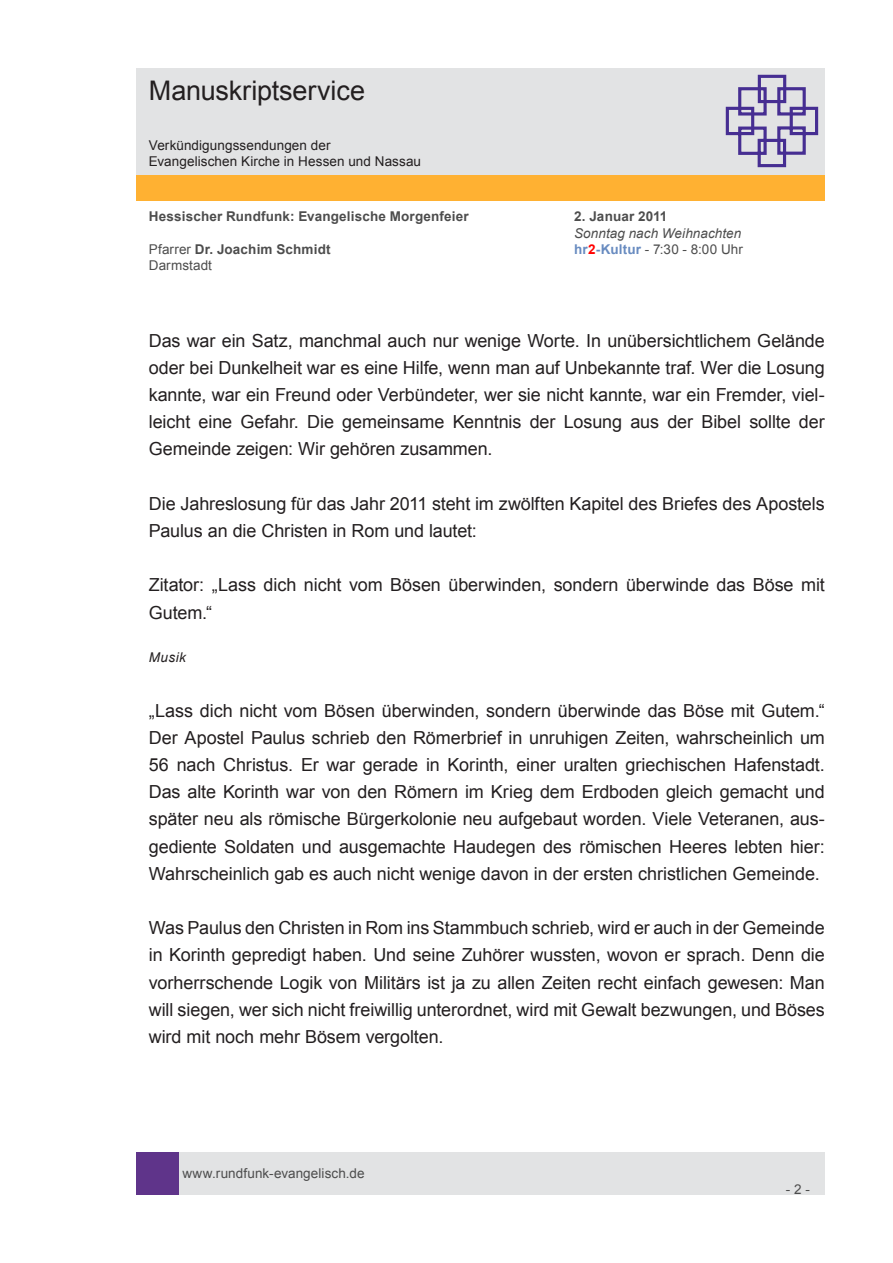
<style>
.page{position:relative;width:893px;height:1263px;background:#fff}
.page>*{position:absolute;margin:0;border:0;box-sizing:border-box;transform-origin:0 0}
.t1{font:27px "Arial";letter-spacing:-.005em;color:#231f20}
.t2{font:18px/27.2px "Arial";letter-spacing:-.005em;color:#231f20;text-align:justify}
.t3{font:700 13.5px "Arial";letter-spacing:.015em;color:#4d4d4d}
.t4{font:13.5px "Arial";letter-spacing:.005em;color:#4d4d4d}
.t5{font:13.5px/16.2px "Arial";letter-spacing:.005em;color:#231f20}
.t6{font:italic 13.5px "Arial";letter-spacing:.005em;color:#4d4d4d}
.t7{font:italic 13.5px "Arial";letter-spacing:.035em;color:#231f20}
.s1{font-weight:400}
.s2{font-weight:700;color:#688bc0}
.s3{font-weight:700;color:#f00}
</style>
<div class="page">
<div style="left:179px;top:1152px;width:646px;height:43px;background:#e2e3e4"></div>
<div style="left:136px;top:1152px;width:43px;height:43px;background:#5f348a"></div>
<div style="left:136px;top:175px;width:689px;height:26px;background:#ffb132"></div>
<div style="left:136px;top:68px;width:689px;height:106px;background:#e2e3e4"></div>
<svg style="left:725px;top:74px;width:94px;height:94px"></svg>
<h1 class="t1" style="left:149px;top:73px;width:218px">Manuskriptservice</h1>
<p class="t5" style="left:149px;top:137px;width:274px">Verkündigungssendungen der<br>Evangelischen Kirche in Hessen und Nassau</p>
<p class="t3" style="left:149px;top:208px;width:322px">Hessischer Rundfunk: Evangelische Morgenfeier</p>
<p class="t3" style="left:574px;top:208px;width:95px">2. Januar 2011</p>
<p class="t6" style="left:574px;top:224px;width:169px">Sonntag nach Weihnachten</p>
<p class="t3" style="left:149px;top:240px;width:183px"><span class="s1">Pfarrer</span> Dr. Joachim Schmidt</p>
<p class="t4" style="left:574px;top:240px;width:170px"><span class="s2">hr</span><span class="s3">2</span><span class="s2">-Kultur</span> - 7:30 - 8:00 Uhr</p>
<p class="t4" style="left:149px;top:256px;width:65px">Darmstadt</p>
<p class="t2" style="left:149px;top:327px;width:678px">Das war ein Satz, manchmal auch nur wenige Worte. In unübersichtlichem Gelände oder bei Dunkelheit war es eine Hilfe, wenn man auf Unbekannte traf. Wer die Losung kannte, war ein Freund oder Verbündeter, wer sie nicht kannte, war ein Fremder, viel&shy;leicht eine Gefahr. Die gemeinsame Kenntnis der Losung aus der Bibel sollte der Gemeinde zeigen: Wir gehören zusammen.</p>
<p class="t2" style="left:149px;top:490px;width:677px">Die Jahreslosung für das Jahr 2011 steht im zwölften Kapitel des Briefes des Apostels<br>Paulus an die Christen in Rom und lautet:</p>
<p class="t2" style="left:149px;top:572px;width:678px">Zitator: „Lass dich nicht vom Bösen überwinden, sondern überwinde das Böse mit<br>Gutem.“</p>
<p class="t7" style="left:149px;top:649px;width:39px">Musik</p>
<p class="t2" style="left:149px;top:697px;width:678px">„Lass dich nicht vom Bösen überwinden, sondern überwinde das Böse mit Gutem.“ Der Apostel Paulus schrieb den Römerbrief in unruhigen Zeiten, wahrscheinlich um 56 nach Christus. Er war gerade in Korinth, einer uralten griechischen Hafenstadt.<br>Das alte Korinth war von den Römern im Krieg dem Erdboden gleich gemacht und später neu als römische Bürgerkolonie neu aufgebaut worden. Viele Veteranen, aus&shy;gediente Soldaten und ausgemachte Haudegen des römischen Heeres lebten hier:<br>Wahrscheinlich gab es auch nicht wenige davon in der ersten christlichen Gemeinde.</p>
<p class="t2" style="left:149px;top:914px;width:678px">Was Paulus den Christen in Rom ins Stammbuch schrieb, wird er auch in der Gemeinde in Korinth gepredigt haben. Und seine Zuhörer wussten, wovon er sprach. Denn die vorherrschende Logik von Militärs ist ja zu allen Zeiten recht einfach gewesen: Man will siegen, wer sich nicht freiwillig unterordnet, wird mit Gewalt bezwungen, und Böses wird mit noch mehr Bösem vergolten.</p>
<p class="t4" style="left:182px;top:1164px;width:184px">www.rundfunk-evangelisch.de</p>
<p class="t4" style="left:786px;top:1180px;width:26px">- 2 -</p>
</div>
